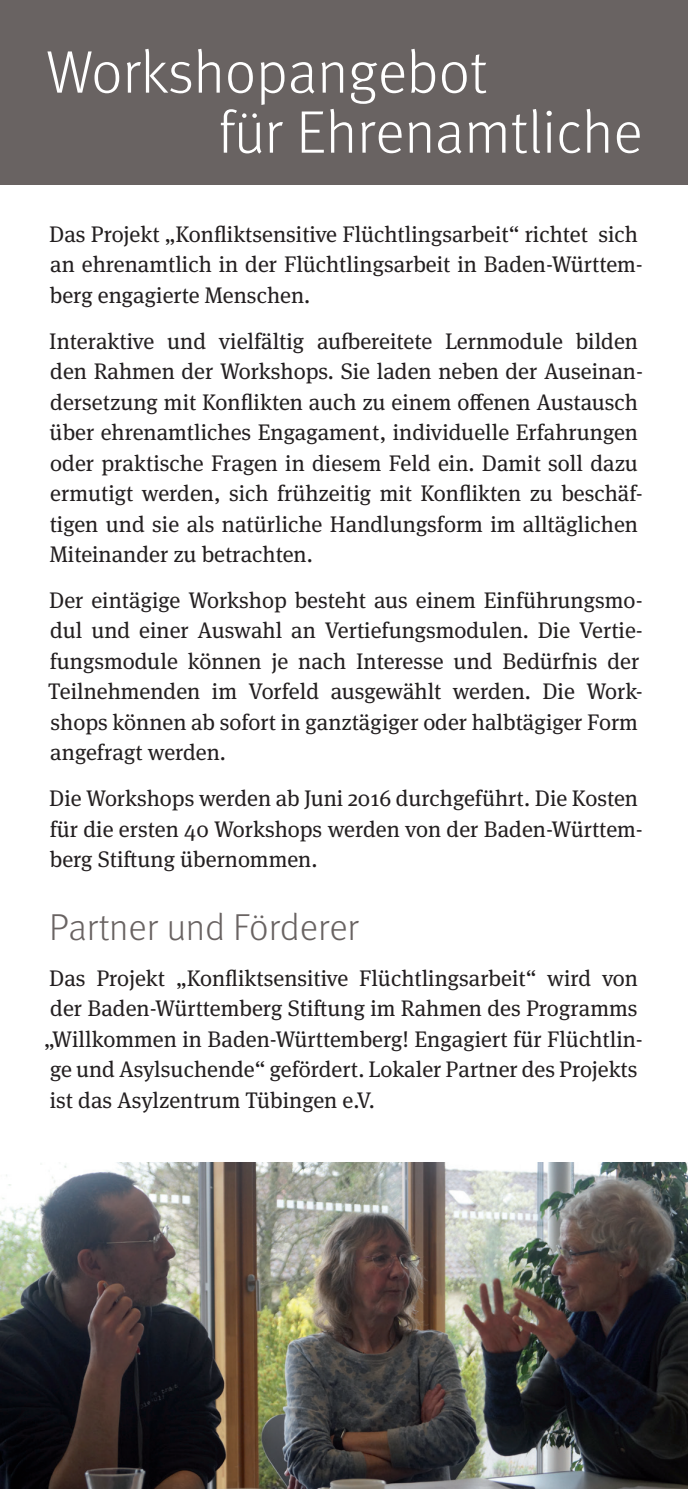
<style>
.page{position:relative;width:688px;height:1489px;background:#fff}
.page>*{position:absolute;margin:0;border:0;box-sizing:border-box;transform-origin:0 0}
.t1{font:300 60px/60px "Meta Pro";color:#fff}
.t2{font:300 37.5px "Meta Pro";color:#696362}
.t3{font:22.5px/30.5px "Meta Serif Pro";color:#231f20}
.s1{font-family:"Meta Pro";font-weight:700;color:#fff}
</style>
<div class="page">
<div style="left:0;top:0;width:687px;height:184px;background:#696362"></div>
<img style="left:0;top:1162px;width:687px;height:326px">
<h1 class="t1" style="left:218px;top:39px;width:425px;text-indent:-172px">Workshopangebot<br>für Ehrenamtliche</h1>
<p class="t3" style="left:49px;top:217px;width:595px">Das Projekt „Konfliktsensitive Flüchtlingsarbeit“ richtet sich an ehrenamtlich in der Flüchtlingsarbeit in Baden-Württem&shy;berg engagierte Menschen.</p>
<p class="t3" style="left:49px;top:324px;width:595px">Interaktive und vielfältig aufbereitete Lernmodule bilden den Rahmen der Workshops. Sie laden neben der Auseinan&shy;dersetzung mit Konflikten auch zu einem offenen Austausch über ehrenamtliches Engagament, individuelle Erfahrungen oder praktische Fragen in diesem Feld ein. Damit soll dazu ermutigt werden, sich frühzeitig mit Konflikten zu beschäf&shy;tigen und sie als natürliche Handlungsform im alltäglichen Miteinander zu betrachten.</p>
<p class="t3" style="left:48px;top:583px;width:596px">Der eintägige Workshop besteht aus einem Einführungsmo&shy;dul und einer Auswahl an Vertiefungsmodulen. Die Vertie&shy;fungsmodule können je nach Interesse und Bedürfnis der Teilnehmenden im Vorfeld ausgewählt werden. Die Work&shy;shops können ab sofort in ganztägiger oder halbtägiger Form angefragt werden.</p>
<p class="t3" style="left:49px;top:782px;width:595px">Die Workshops werden ab Juni 2016 durchgeführt. Die Kosten für die ersten 40 Workshops werden von der Baden-Württem&shy;berg Stiftung übernommen.</p>
<h2 class="t2" style="left:49px;top:900px;width:311px">Partner und Förderer</h2>
<p class="t3" style="left:44px;top:961px;width:600px">Das Projekt „Konfliktsensitive Flüchtlingsarbeit“ wird von der Baden-Württemberg Stiftung im Rahmen des Programms „Willkommen in Baden-Württemberg! Engagiert für Flüchtlin&shy;ge und Asylsuchende“ gefördert. Lokaler Partner des Projekts ist das Asylzentrum Tübingen e.V. <span class="s1">kt</span></p>
</div>
